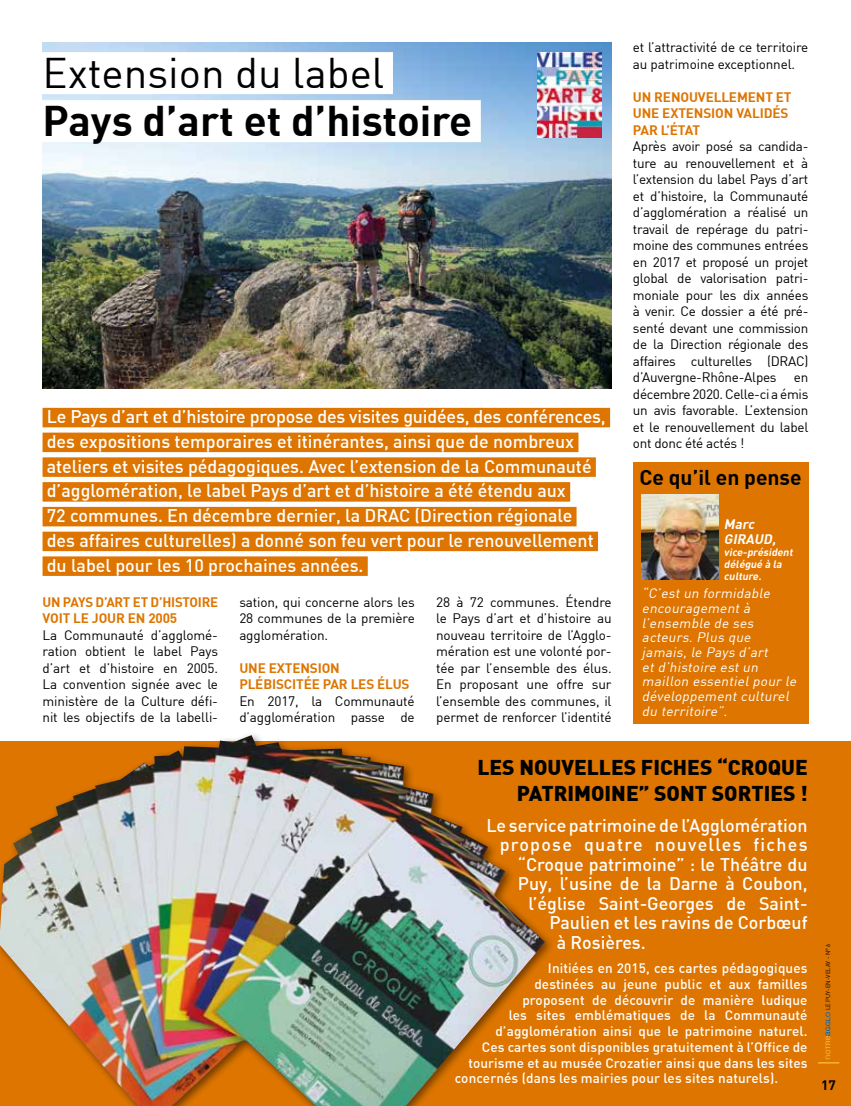
<style>
.page{position:relative;width:851px;height:1106px;background:#fff}
.page>*{position:absolute;margin:0;border:0;box-sizing:border-box;transform-origin:0 0}
.t1{font:700 42px "DIN";color:#000}
.t2{font:42px "DIN";color:#000}
.t3{font:900 21px/25.2px "DIN";color:#000;text-align:right}
.t4{font:700 21px "DIN";color:#000}
.t5{font:500 18px/24.8px "DIN";color:#fff}
.t6{font:500 18px "DIN";letter-spacing:.07em;color:#fff}
.t7{font:13.5px/16.5px "DIN";letter-spacing:-.01em;color:#000;text-align:justify}
.t8{font:500 13.5px "DIN";letter-spacing:.01em;color:#fff}
.t9{font:italic 13.5px/14.7px "DIN";color:#fff}
.t10{font:700 13.5px/16.5px "DIN";letter-spacing:-.01em;color:#dd7500}
.t11{font:italic 700 13.5px/15px "DIN";color:#fff}
.t12{font:700 13.5px "DIN";color:#000}
.t13{font:italic 700 10.5px/12px "DIN";color:#fff}
.t14{font:6px "DIN";color:#000}
</style>
<div class="page">
<img style="left:43px;top:43px;width:568px;height:345px">
<div style="left:0;top:741px;width:850px;height:365px;background:#dd7500"></div>
<div style="left:43px;top:408px;width:567px;height:19px;background:#dd7500"></div>
<div style="left:43px;top:432px;width:535px;height:20px;background:#dd7500"></div>
<div style="left:43px;top:457px;width:552px;height:20px;background:#dd7500"></div>
<div style="left:43px;top:482px;width:527px;height:19px;background:#dd7500"></div>
<div style="left:43px;top:507px;width:533px;height:19px;background:#dd7500"></div>
<div style="left:43px;top:531px;width:555px;height:20px;background:#dd7500"></div>
<div style="left:43px;top:556px;width:325px;height:20px;background:#dd7500"></div>
<div style="left:0;top:52px;width:393px;height:42px;background:#fff"></div>
<div style="left:0;top:100px;width:481px;height:42px;background:#fff"></div>
<svg style="left:818px;top:1012px;width:21px;height:51px"></svg>
<div style="left:0;top:730px;width:555px;height:376px;background:#000;opacity:.5"></div>
<img style="left:0;top:735px;width:545px;height:371px">
<img style="left:537px;top:52px;width:64px;height:86px">
<div style="left:632px;top:462px;width:176px;height:261px;background:#dd7500"></div>
<img style="left:642px;top:495px;width:76px;height:85px">
<h1 class="t2" style="left:43px;top:46px;width:343px">Extension du label</h1>
<h1 class="t1" style="left:43px;top:93px;width:431px">Pays d’art et d’histoire</h1>
<p class="t5" style="left:47px;top:403px;width:560px">Le Pays d’art et d’histoire propose des visites guidées, des conférences, des expositions temporaires et itinérantes, ainsi que de nombreux ateliers et visites pédagogiques. Avec l’extension de la Communauté d’agglomération, le label Pays d’art et d’histoire a été étendu aux<br>72 communes. En décembre dernier, la DRAC (Direction régionale<br>des affaires culturelles) a donné son feu vert pour le renouvellement du label pour les 10 prochaines années.</p>
<p class="t7" style="left:632px;top:39px;width:177px">et l’attractivité de ce territoire au patrimoine exceptionnel.</p>
<p class="t10" style="left:632px;top:88px;width:160px">UN RENOUVELLEMENT ET<br>UNE EXTENSION VALIDÉS<br>PAR L’ÉTAT</p>
<p class="t7" style="left:632px;top:138px;width:177px">Après avoir posé sa candida&shy;ture au renouvellement et à l’extension du label Pays d’art et d’histoire, la Communauté d’agglomération a réalisé un travail de repérage du patri&shy;moine des communes entrées en 2017 et proposé un projet global de valorisation patri&shy;moniale pour les dix années à venir. Ce dossier a été pré&shy;senté devant une commission de la Direction régionale des affaires culturelles (DRAC) d’Auvergne-Rhône-Alpes</p>
<p class="t7" style="left:632px;top:369px;width:177px;text-indent:161px">en décembre 2020. Celle-ci a émis un avis favorable. L’extension et le renouvellement du label ont donc été actés !</p>
<h2 class="t4" style="left:639px;top:463px;width:164px">Ce qu’il en pense</h2>
<p class="t11" style="left:723px;top:516px;width:56px">Marc<br>GIRAUD,</p>
<p class="t13" style="left:723px;top:545px;width:72px">vice-président délégué à la culture.</p>
<p class="t10" style="left:43px;top:593px;width:177px">UN PAYS D’ART ET D’HISTOIRE<br>VOIT LE JOUR EN 2005</p>
<p class="t7" style="left:43px;top:626px;width:177px">La Communauté d’agglomé&shy;ration obtient le label Pays d’art et d’histoire en 2005.<br>La convention signée avec le ministère de la Culture défi&shy;nit les objectifs de la labelli-</p>
<p class="t7" style="left:239px;top:593px;width:177px">sation, qui concerne alors les 28 communes de la première agglomération.</p>
<p class="t10" style="left:239px;top:659px;width:172px">UNE EXTENSION<br>PLÉBISCITÉE PAR LES ÉLUS</p>
<p class="t7" style="left:239px;top:692px;width:177px">En 2017, la Communauté d’agglomération passe de</p>
<p class="t9" style="left:642px;top:585px;width:159px">“C’est un formidable encouragement à l’ensemble de ses acteurs. Plus que jamais, le Pays d’art<br>et d’histoire est un maillon essentiel pour le développement culturel du territoire”.</p>
<p class="t7" style="left:436px;top:593px;width:177px">28 à 72 communes. Étendre le Pays d’art et d’histoire au nouveau territoire de l’Agglo&shy;mération est une volonté por&shy;tée par l’ensemble des élus.<br>En proposant une offre sur l’ensemble des communes, il permet de renforcer l’identité</p>
<h2 class="t3" style="left:477px;top:754px;width:332px">LES NOUVELLES FICHES “CROQUE<br>PATRIMOINE” SONT SORTIES !</h2>
<h3 class="t5" style="left:486px;top:812px;width:322px">Le service patrimoine de l’Agglomération</h3>
<h3 class="t6" style="left:500px;top:833px;width:309px">propose quatre nouvelles fiches</h3>
<h3 class="t5" style="left:518px;top:851px;width:291px">“Croque patrimoine” : le Théâtre du</h3>
<h3 class="t5" style="left:518px;top:870px;width:291px">Puy, l’usine de la Darne à Coubon,</h3>
<h3 class="t5" style="left:528px;top:890px;width:281px">l’église Saint-Georges de Saint-</h3>
<h3 class="t5" style="left:549px;top:909px;width:259px">Paulien et les ravins de Corbœuf</h3>
<h3 class="t5" style="left:557px;top:929px;width:90px">à Rosières.</h3>
<p class="t8" style="left:548px;top:959px;width:261px">Initiées en 2015, ces cartes pédagogiques</p>
<p class="t8" style="left:534px;top:975px;width:275px">destinées au jeune public et aux familles</p>
<p class="t8" style="left:522px;top:991px;width:287px">proposent de découvrir de manière ludique</p>
<p class="t8" style="left:509px;top:1006px;width:300px">les sites emblématiques de la Communauté</p>
<p class="t8" style="left:495px;top:1022px;width:314px">d’agglomération ainsi que le patrimoine naturel.</p>
<p class="t8" style="left:482px;top:1038px;width:327px">Ces cartes sont disponibles gratuitement à l’Office de</p>
<p class="t8" style="left:468px;top:1054px;width:341px">tourisme et au musée Crozatier ainsi que dans les sites</p>
<p class="t8" style="left:455px;top:1069px;width:325px">concernés (dans les mairies pour les sites naturels).</p>
<p class="t14" style="left:824px;top:1010px;width:68px;rotate:-90deg">LE PUY-EN-VELAY - N° 6</p>
<p class="t12" style="left:821px;top:1075px;width:16px">17</p>
</div>
